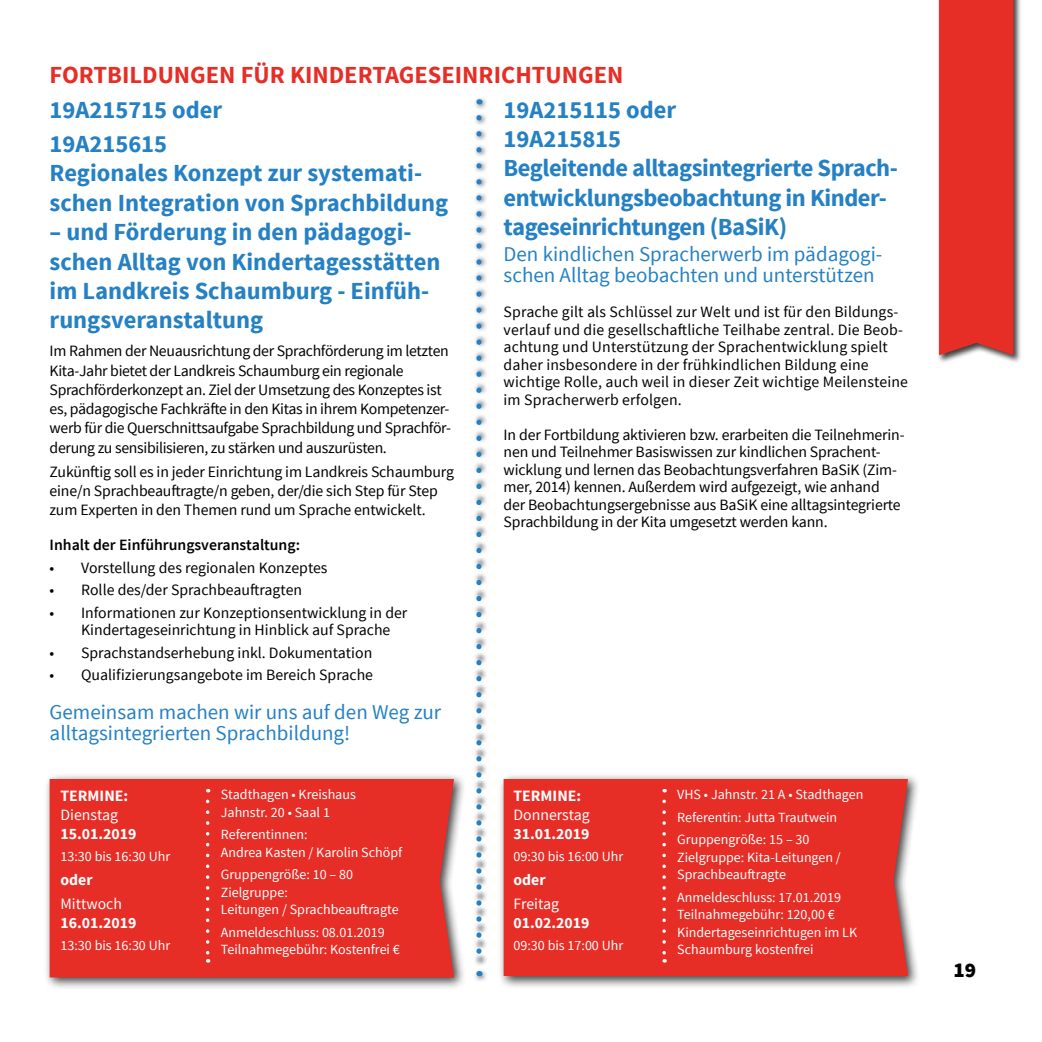
<style>
.page{position:relative;width:1042px;height:1042px;background:#fff}
.page>*{position:absolute;margin:0;border:0;box-sizing:border-box;transform-origin:0 0}
.t1{font:700 24.5px/29.4px "Source Sans Pro";color:#2581c4}
.t2{font:700 24.5px/29.4px "Source Sans Pro";letter-spacing:-.02em;color:#2581c4}
.t3{font:700 24.5px "Source Sans Pro";color:#e62e27}
.t4{font:21px/21px "Source Sans Pro";color:#2581c4}
.t5{font:900 21px "Source Sans Pro";color:#000}
.t6{font:15.75px/19.2px "Source Sans Pro";letter-spacing:-.01em;color:#000}
.t7{font:15.75px/17.5px "Source Sans Pro";letter-spacing:.01em;color:#000}
.t8{font:700 15.75px "Source Sans Pro";color:#fff}
.t9{font:600 15.75px "Source Sans Pro";color:#000}
.t10{font:15.75px "Source Sans Pro";color:#fff}
.t11{font:14px/17.5px "Source Sans Pro";color:#fff}
</style>
<div class="page">
<div style="left:937px;top:0;width:85px;height:364px;background:#000;opacity:.75"></div>
<div style="left:939px;top:0;width:74px;height:355px;background:#e62e27"></div>
<div style="left:43px;top:773px;width:423px;height:217px;background:#000;opacity:.75"></div>
<div style="left:50px;top:779px;width:404px;height:198px;background:#e62e27"></div>
<svg style="left:206px;top:801px;width:3px;height:161px"></svg>
<div style="left:497px;top:773px;width:423px;height:216px;background:#000;opacity:.75"></div>
<div style="left:504px;top:779px;width:404px;height:197px;background:#e62e27"></div>
<svg style="left:662px;top:801px;width:4px;height:161px"></svg>
<div style="left:473px;top:96px;width:15px;height:887px;background:#000;opacity:.75"></div>
<svg style="left:476px;top:118px;width:5px;height:847px"></svg>
<h1 class="t3" style="left:50px;top:59px;width:575px">FORTBILDUNGEN FÜR KINDERTAGESEINRICHTUNGEN</h1>
<h1 class="t1" style="left:50px;top:93px;width:174px;line-height:34.3px">19A215715 oder<br>19A215615</h1>
<h1 class="t1" style="left:50px;top:159px;width:400px">Regionales Konzept zur systemati&shy;schen Integration von Sprachbildung</h1>
<h1 class="t1" style="left:50px;top:218px;width:392px">– und Förderung in den pädagogi&shy;schen Alltag von Kindertagesstätten im Landkreis Schaumburg - Einfüh&shy;rungsveranstaltung</h1>
<p class="t6" style="left:50px;top:342px;width:403px">Im Rahmen der Neuausrichtung der Sprachförderung im letzten Kita-Jahr bietet der Landkreis Schaumburg ein regionale Sprachförderkonzept an. Ziel der Umsetzung des Konzeptes ist es, pädagogische Fachkräfte in den Kitas in ihrem Kompetenzer&shy;werb für die Querschnittsaufgabe Sprachbildung und Sprachför&shy;derung zu sensibilisieren, zu stärken und auszurüsten.</p>
<p class="t6" style="left:50px;top:462px;width:406px">Zukünftig soll es in jeder Einrichtung im Landkreis Schaumburg eine/n Sprachbeauftragte/n geben, der/die sich Step für Step zum Experten in den Themen rund um Sprache entwickelt.</p>
<p class="t9" style="left:50px;top:535px;width:252px">Inhalt der Einführungsveranstaltung:</p>
<p class="t6" style="left:50px;top:558px;width:279px">• Vorstellung des regionalen Konzeptes</p>
<p class="t6" style="left:50px;top:581px;width:254px">• Rolle des/der Sprachbeauftragten</p>
<p class="t6" style="left:81px;top:604px;width:328px;line-height:17.5px;text-indent:-32px">• Informationen zur Konzeptionsentwicklung in der<br>Kindertageseinrichtung in Hinblick auf Sprache</p>
<p class="t6" style="left:50px;top:643px;width:324px">• Sprachstandserhebung inkl. Dokumentation</p>
<p class="t6" style="left:50px;top:665px;width:325px">• Qualifizierungsangebote im Bereich Sprache</p>
<h2 class="t4" style="left:50px;top:702px;width:393px">Gemeinsam machen wir uns auf den Weg zur alltagsintegrierten Sprachbildung!</h2>
<h1 class="t2" style="left:504px;top:96px;width:396px">19A215115 oder<br>19A215815<br>Begleitende alltagsintegrierte Sprach&shy;entwicklungsbeobachtung in Kinder&shy;tageseinrichtungen (BaSiK)</h1>
<h2 class="t4" style="left:504px;top:244px;width:380px">Den kindlichen Spracherwerb im pädagogi&shy;schen Alltag beobachten und unterstützen</h2>
<p class="t7" style="left:504px;top:303px;width:406px">Sprache gilt als Schlüssel zur Welt und ist für den Bildungs&shy;verlauf und die gesellschaftliche Teilhabe zentral. Die Beob&shy;achtung und Unterstützung der Sprachentwicklung spielt daher insbesondere in der frühkindlichen Bildung eine wichtige Rolle, auch weil in dieser Zeit wichtige Meilensteine im Spracherwerb erfolgen.</p>
<p class="t6" style="left:504px;top:426px;width:402px;line-height:17.5px">In der Fortbildung aktivieren bzw. erarbeiten die Teilnehmerin&shy;nen und Teilnehmer Basiswissen zur kindlichen Sprachent&shy;wicklung und lernen das Beobachtungsverfahren BaSiK (Zim&shy;mer, 2014) kennen. Außerdem wird aufgezeigt, wie anhand der Beobachtungsergebnisse aus BaSiK eine alltagsintegrierte Sprachbildung in der Kita umgesetzt werden kann.</p>
<p class="t8" style="left:61px;top:785px;width:69px">TERMINE:</p>
<p class="t10" style="left:61px;top:804px;width:59px">Dienstag</p>
<p class="t8" style="left:61px;top:823px;width:77px">15.01.2019</p>
<p class="t11" style="left:61px;top:848px;width:111px">13:30 bis 16:30 Uhr</p>
<p class="t8" style="left:61px;top:869px;width:34px">oder</p>
<p class="t10" style="left:61px;top:894px;width:63px">Mittwoch</p>
<p class="t8" style="left:61px;top:912px;width:77px">16.01.2019</p>
<p class="t11" style="left:61px;top:937px;width:111px">13:30 bis 16:30 Uhr</p>
<p class="t11" style="left:221px;top:786px;width:137px">Stadthagen • Kreishaus<br>Jahnstr. 20 • Saal 1</p>
<p class="t11" style="left:221px;top:826px;width:183px">Referentinnen:<br>Andrea Kasten / Karolin Schöpf</p>
<p class="t11" style="left:221px;top:866px;width:179px">Gruppengröße: 10 – 80<br>Zielgruppe:<br>Leitungen / Sprachbeauftragte</p>
<p class="t11" style="left:221px;top:923px;width:181px">Anmeldeschluss: 08.01.2019<br>Teilnahmegebühr: Kostenfrei €</p>
<p class="t8" style="left:513px;top:785px;width:69px">TERMINE:</p>
<p class="t10" style="left:513px;top:804px;width:78px">Donnerstag</p>
<p class="t8" style="left:513px;top:823px;width:77px">31.01.2019</p>
<p class="t11" style="left:513px;top:848px;width:111px">09:30 bis 16:00 Uhr</p>
<p class="t8" style="left:513px;top:869px;width:34px">oder</p>
<p class="t10" style="left:513px;top:894px;width:47px">Freitag</p>
<p class="t8" style="left:513px;top:912px;width:77px">01.02.2019</p>
<p class="t11" style="left:513px;top:937px;width:111px">09:30 bis 17:00 Uhr</p>
<p class="t11" style="left:677px;top:784px;width:188px;line-height:22.4px">VHS • Jahnstr. 21 A • Stadthagen<br>Referentin: Jutta Trautwein<br>Gruppengröße: 15 – 30</p>
<p class="t11" style="left:677px;top:849px;width:165px">Zielgruppe: Kita-Leitungen /<br>Sprachbeauftragte</p>
<p class="t11" style="left:677px;top:888px;width:181px">Anmeldeschluss: 17.01.2019<br>Teilnahmegebühr: 120,00 €<br>Kindertageseinrichtugen im LK<br>Schaumburg kostenfrei</p>
<h2 class="t5" style="left:953px;top:956px;width:24px">19</h2>
</div>
